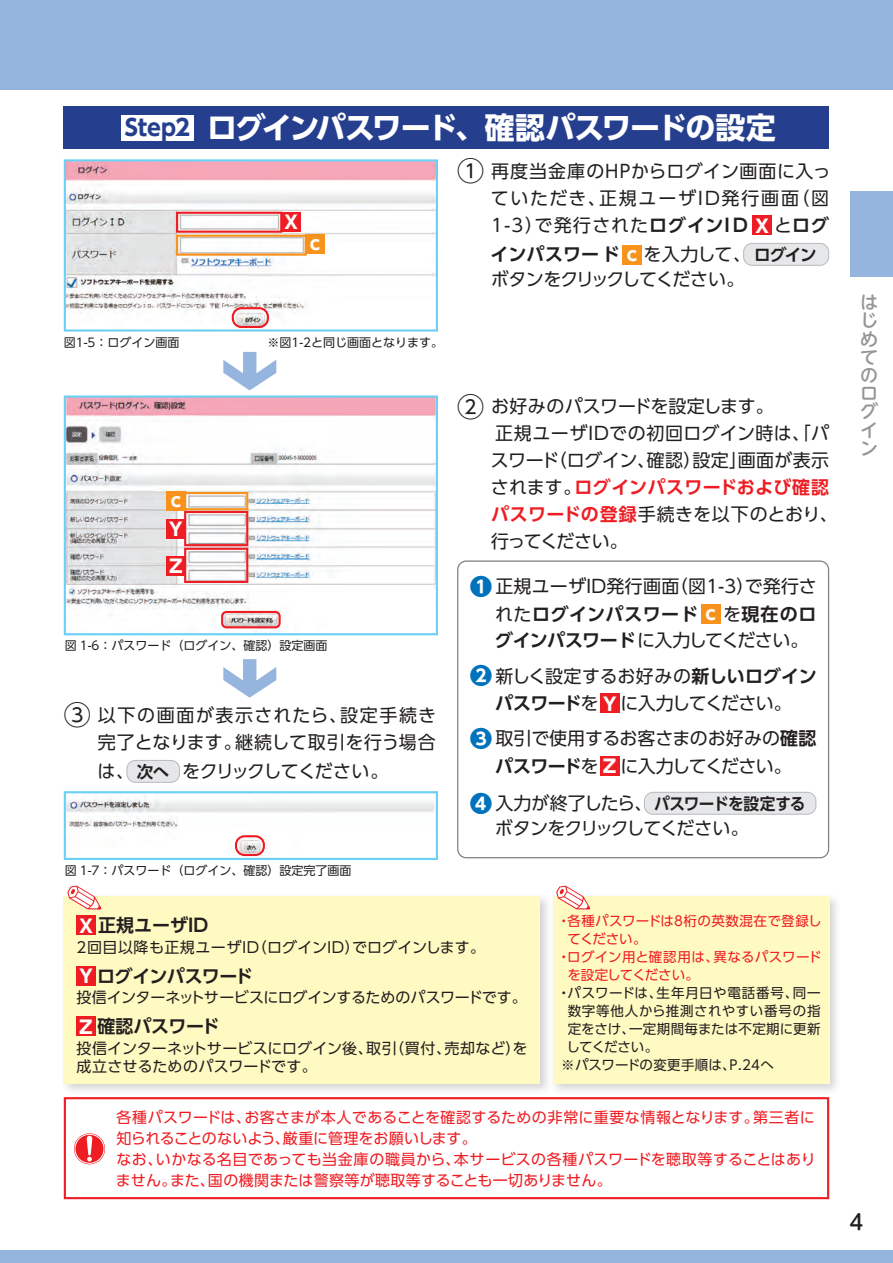
<style>
.page{position:relative;width:893px;height:1263px;background:#fff}
.page>*{position:absolute;margin:0;border:0;box-sizing:border-box;transform-origin:0 0}
.t1{font:700 30px "UD Shin Go Pro";letter-spacing:-.045em;color:#fff}
.t2{font:700 22.5px "UD Shin Go Pro";letter-spacing:-.01em;color:#253f8e}
.t3{font:500 21px "UD Shin M Go Pro";color:#231f20}
.t4{font:18px/27.3px "UD Shin Go Pro";letter-spacing:-.005em;color:#231f20;text-align:justify}
.t5{font:18px/27px "UD Shin Go Pro";letter-spacing:.06em;color:#231f20;text-align:right}
.t6{font:18px/35.5px "UD Shin Go Pro";letter-spacing:-.03em;color:#231f20}
.t7{font:700 18px "UD Shin Go Pro De";color:#231f20}
.t8{font:18px "UD Shin Go Pro";letter-spacing:-.055em;color:#231f20}
.t9{font:18px "UD Shin Go Pro";letter-spacing:.02em;color:#231f20}
.t10{font:700 18px "UD Shin Go Pro De";letter-spacing:.02em;color:#ee1d23}
.t11{font:700 18px "UD Shin Go Pro De";letter-spacing:.03em;color:#231f20}
.t12{font:18px "UD Shin Go Pro";letter-spacing:-.06em;color:#231f20}
.t13{font:18px "UD Shin Go Pro";letter-spacing:-.05em;color:#231f20}
.t14{font:700 18px "UD Shin Go Pro De";letter-spacing:-.03em;color:#231f20}
.t15{font:500 18px/18.1px "UD Shin M Go Pro";color:#939598}
.t16{font:700 18px/36.8px "UD Shin Go Pro";color:#fff}
.t17{font:700 16.5px "UD Shin Go Pro De";letter-spacing:-.035em;color:#231f20;scale:.95 1}
.t18{font:15px/21px "UD Shin Go Pro";letter-spacing:.015em;color:#ee1d23}
.t19{font:15px/18px "UD Shin Go Pro";color:#231f20}
.t20{font:15px "UD Shin Go Pro";letter-spacing:-.025em;color:#231f20}
.t21{font:13.5px "UD Shin Go Pro";letter-spacing:.005em;color:#ee1d23}
.t22{font:13.5px "UD Shin Go Pro";letter-spacing:.03em;color:#231f20}
.t23{font:13.5px "UD Shin Go Pro";letter-spacing:.025em;color:#ee1d23}
.t24{font:13.5px "UD Shin Go Pro";letter-spacing:.05em;color:#231f20}
.t25{font:13.5px "UD Shin Go Pro";letter-spacing:.01em;color:#231f20}
.t26{font:13.5px "UD Shin Go Pro";letter-spacing:.06em;color:#231f20}
.t27{font:13.5px "UD Shin Go Pro";letter-spacing:-.035em;color:#ee1d23}
.t28{font:12px "UD Shin Go Pro";color:#231f20}
.s1{font-size:27px}
.s2{font-family:"UD Shin Go Pro De";font-weight:700;font-size:16.5px}
.s3{font-family:"UD Shin Go Pro De";font-weight:700}
.s4{font-weight:700;color:#fff}
.s5{font-family:"UD Shin Go Pro";color:#fff}
.s6{font-family:"UD Shin Go Pro";font-weight:400}
.s7{font-size:16.5px}
.s8{font-family:"UD Shin Go Pro";font-weight:400;color:#231f20}
.s9{font-family:"UD Shin Go Pro De";font-weight:700;color:#ee1d23}
.s10{font-weight:700;font-size:22.5px;color:#0072bc}
.s11{font-family:"UD Shin Go Pro";font-size:22.5px;color:#0072bc}
.s12{font-family:"UD Shin Go Pro";font-weight:400;font-size:18px}
</style>
<div class="page">
<div style="left:0;top:1250px;width:893px;height:13px;background:#95b5de"></div>
<div style="left:0;top:0;width:893px;height:89px;background:#95b5de"></div>
<div style="left:850px;top:191px;width:43px;height:85px;background:#95b5de"></div>
<div style="left:457px;top:560px;width:372px;height:298px;border:1px solid #808285;border-radius:9px"></div>
<img style="left:67px;top:162px;width:368px;height:167px">
<div style="left:64px;top:159px;width:374px;height:173px;border:2px solid #6bcff6"></div>
<img style="left:67px;top:398px;width:368px;height:234px">
<div style="left:64px;top:395px;width:374px;height:240px;border:2px solid #6bcff6"></div>
<img style="left:67px;top:795px;width:368px;height:62px">
<div style="left:64px;top:791px;width:374px;height:69px;border:2px solid #6bcff6"></div>
<div style="left:753px;top:216px;width:19px;height:19px;background:#ee1d23"></div>
<div style="left:622px;top:245px;width:19px;height:19px;background:#f7931d"></div>
<div style="left:744px;top:243px;width:85px;height:22px;background:#e6e7e9;border-radius:9px"></div>
<div style="left:743px;top:243px;width:86px;height:23px;border:1px solid #bcbdc0;border-radius:9px"></div>
<div style="left:127px;top:760px;width:52px;height:22px;background:#e6e7e9;border-radius:9px"></div>
<div style="left:126px;top:760px;width:54px;height:23px;border:1px solid #bcbdc0;border-radius:9px"></div>
<div style="left:701px;top:604px;width:19px;height:19px;background:#f7931d"></div>
<div style="left:600px;top:694px;width:19px;height:19px;background:#ee1d23"></div>
<div style="left:600px;top:756px;width:19px;height:19px;background:#ee1d23"></div>
<div style="left:644px;top:792px;width:172px;height:22px;background:#e6e7e9;border-radius:9px"></div>
<div style="left:644px;top:792px;width:172px;height:23px;border:1px solid #bcbdc0;border-radius:9px"></div>
<div style="left:64px;top:106px;width:765px;height:43px;background:#253f8e"></div>
<div style="left:121px;top:115px;width:72px;height:25px;background:#fff"></div>
<div style="left:60px;top:893px;width:493px;height:203px;background:#231f20;opacity:.2"></div>
<div style="left:64px;top:896px;width:476px;height:187px;background:#fffac1"></div>
<div style="left:77px;top:916px;width:19px;height:19px;background:#ee1d23"></div>
<div style="left:77px;top:966px;width:19px;height:19px;background:#ee1d23"></div>
<div style="left:77px;top:1017px;width:19px;height:19px;background:#ee1d23"></div>
<svg style="left:223px;top:352px;width:53px;height:38px"></svg>
<svg style="left:223px;top:659px;width:53px;height:39px"></svg>
<svg style="left:74px;top:1133px;width:31px;height:31px"></svg>
<div style="left:549px;top:893px;width:293px;height:203px;background:#231f20;opacity:.2"></div>
<div style="left:553px;top:896px;width:276px;height:187px;background:#fffac1"></div>
<div style="left:176px;top:212px;width:106px;height:21px;border:2px solid #ee1d23"></div>
<div style="left:176px;top:235px;width:131px;height:21px;border:2px solid #f7931d"></div>
<div style="left:232px;top:307px;width:37px;height:21px;border:2px solid #ee1d23;border-radius:9px"></div>
<div style="left:184px;top:492px;width:64px;height:18px;border:2px solid #f7931d"></div>
<div style="left:184px;top:511px;width:64px;height:35px;border:2px solid #ee1d23"></div>
<div style="left:184px;top:548px;width:64px;height:35px;border:2px solid #ee1d23"></div>
<div style="left:221px;top:611px;width:60px;height:17px;border:2px solid #ee1d23;border-radius:4px"></div>
<div style="left:235px;top:835px;width:30px;height:21px;border:2px solid #ee1d23;border-radius:9px"></div>
<svg style="left:67px;top:885px;width:34px;height:24px"></svg>
<svg style="left:556px;top:885px;width:34px;height:24px"></svg>
<div style="left:64px;top:1097px;width:765px;height:102px;border:2px solid #ee1d23"></div>
<div style="left:281px;top:212px;width:20px;height:19px;background:#ee1d23"></div>
<div style="left:166px;top:519px;width:19px;height:19px;background:#ee1d23"></div>
<div style="left:166px;top:556px;width:19px;height:19px;background:#ee1d23"></div>
<div style="left:306px;top:235px;width:19px;height:19px;background:#f7931d"></div>
<div style="left:166px;top:491px;width:19px;height:19px;background:#f7931d"></div>
<h1 class="t1" style="left:117px;top:103px;width:660px">　　　ログインパスワード、確認パスワードの設定</h1>
<p class="t2" style="left:125px;top:109px;width:67px">Step2</p>
<p class="t16" style="left:284px;top:203px;width:15px">X</p>
<p class="t16" style="left:310px;top:225px;width:12px">c</p>
<p class="t28" style="left:64px;top:332px;width:381px">図1-5：ログイン画面　　　　　　　 ※図1-2と同じ画面となります。</p>
<p class="t16" style="left:171px;top:481px;width:12px">c</p>
<p class="t16" style="left:169px;top:511px;width:15px">Y<br>Z</p>
<p class="t28" style="left:65px;top:636px;width:264px">図 1-6：パスワード（ログイン、確認）設定画面</p>
<p class="t5" style="left:64px;top:701px;width:374px"><span class="s1">③</span> 以下の画面が表示されたら、設定手続き完了となります。継続して取引を行う場合</p>
<p class="t13" style="left:98px;top:757px;width:292px">は、<span class="s2">次へ</span> をクリックしてください。</p>
<p class="t28" style="left:65px;top:861px;width:288px">図 1-7：パスワード（ログイン、確認）設定完了画面</p>
<p class="t4" style="left:491px;top:157px;width:341px;text-indent:-34px"><span class="s1">①</span> 再度当金庫のＨＰからログイン画面に入っていただき、正規ユーザＩＤ発行画面（図1-3）で発行された<span class="s3">ログインＩＤ</span> <span class="s4">X</span> と<span class="s3">ログ</span></p>
<p class="t7" style="left:491px;top:240px;width:327px">インパスワード <span class="s5">c</span> <span class="s6">を入力して、</span><span class="s7">ログイン</span></p>
<p class="t8" style="left:491px;top:264px;width:255px">ボタンをクリックしてください。</p>
<p class="t4" style="left:457px;top:392px;width:318px"><span class="s1">②</span> お好みのパスワードを設定します。</p>
<p class="t9" style="left:457px;top:419px;width:374px">　　正規ユーザＩＤでの初回ログイン時は、「パ</p>
<p class="t4" style="left:491px;top:446px;width:340px">スワード（ログイン、確認）設定」画面が表示</p>
<p class="t10" style="left:491px;top:473px;width:340px"><span class="s8">されます。</span>ログインパスワードおよび確認</p>
<p class="t4" style="left:491px;top:501px;width:348px"><span class="s9">パスワードの登録</span>手続きを以下のとおり、行ってください。</p>
<p class="t4" style="left:470px;top:572px;width:349px"><span class="s10">❶</span>正規ユーザＩＤ発行画面（図1-3）で発行さ</p>
<p class="t11" style="left:495px;top:599px;width:323px"><span class="s6">れた</span>ログインパスワード <span class="s5">c</span> <span class="s6">を</span>現在のロ</p>
<p class="t6" style="left:470px;top:622px;width:348px;text-indent:25px"><span class="s3">グインパスワード</span>に入力してください。<br><span class="s10">❷</span> 新しく設定するお好みの<span class="s3">新しいログイン</span></p>
<p class="t4" style="left:470px;top:685px;width:348px;line-height:35px;text-align:center"><span class="s3">パスワード</span>を <span class="s4">Y</span> に入力してください。<br><span class="s10">❸</span> 取引で使用するお客さまのお好みの<span class="s3">確認</span></p>
<p class="t12" style="left:495px;top:751px;width:298px"><span class="s3">パスワード</span>を <span class="s4">Z</span> に入力してください。</p>
<p class="t17" style="left:470px;top:790px;width:355px"><span class="s11">❹</span> <span class="s12">入力が終了したら、</span>パスワードを設定する</p>
<p class="t8" style="left:495px;top:813px;width:255px">ボタンをクリックしてください。</p>
<p class="t23" style="left:557px;top:910px;width:266px">・各種パスワードは８桁の英数混在で登録し</p>
<p class="t21" style="left:567px;top:928px;width:81px">てください。</p>
<p class="t21" style="left:557px;top:946px;width:266px">・ログイン用と確認用は、異なるパスワード</p>
<p class="t27" style="left:567px;top:964px;width:133px">を設定してください。</p>
<p class="t24" style="left:557px;top:982px;width:265px">・パスワードは、生年月日や電話番号、同一</p>
<p class="t26" style="left:568px;top:1000px;width:254px">数字等他人から推測されやすい番号の指</p>
<p class="t25" style="left:568px;top:1018px;width:254px">定をさけ、一定期間毎または不定期に更新</p>
<p class="t22" style="left:566px;top:1036px;width:93px">してください。</p>
<p class="t22" style="left:561px;top:1054px;width:214px">※パスワードの変更手順は、P.24へ</p>
<p class="t7" style="left:79px;top:911px;width:130px"><span class="s5">X</span> 正規ユーザID</p>
<p class="t19" style="left:77px;top:938px;width:410px">2回目以降も正規ユーザＩＤ（ログインＩＤ）でログインします。</p>
<p class="t14" style="left:79px;top:961px;width:175px"><span class="s5">Y</span> ログインパスワード</p>
<p class="t20" style="left:77px;top:985px;width:452px">投信インターネットサービスにログインするためのパスワードです。</p>
<p class="t7" style="left:79px;top:1012px;width:142px"><span class="s5">Z</span> 確認パスワード</p>
<p class="t19" style="left:77px;top:1039px;width:453px">投信インターネットサービスにログイン後、取引（買付、売却など）を成立させるためのパスワードです。</p>
<p class="t18" style="left:116px;top:1106px;width:701px">各種パスワードは、お客さまが本人であることを確認するための非常に重要な情報となります。第三者に知られることのないよう、厳重に管理をお願いします。<br>なお、いかなる名目であっても当金庫の職員から、本サービスの各種パスワードを聴取等することはありません。また、国の機関または警察等が聴取等することも一切ありません。</p>
<p class="t15" style="left:860px;top:292px;width:20px">はじめてのログイン</p>
<p class="t3" style="left:849px;top:1204px;width:15px">4</p>
</div>
